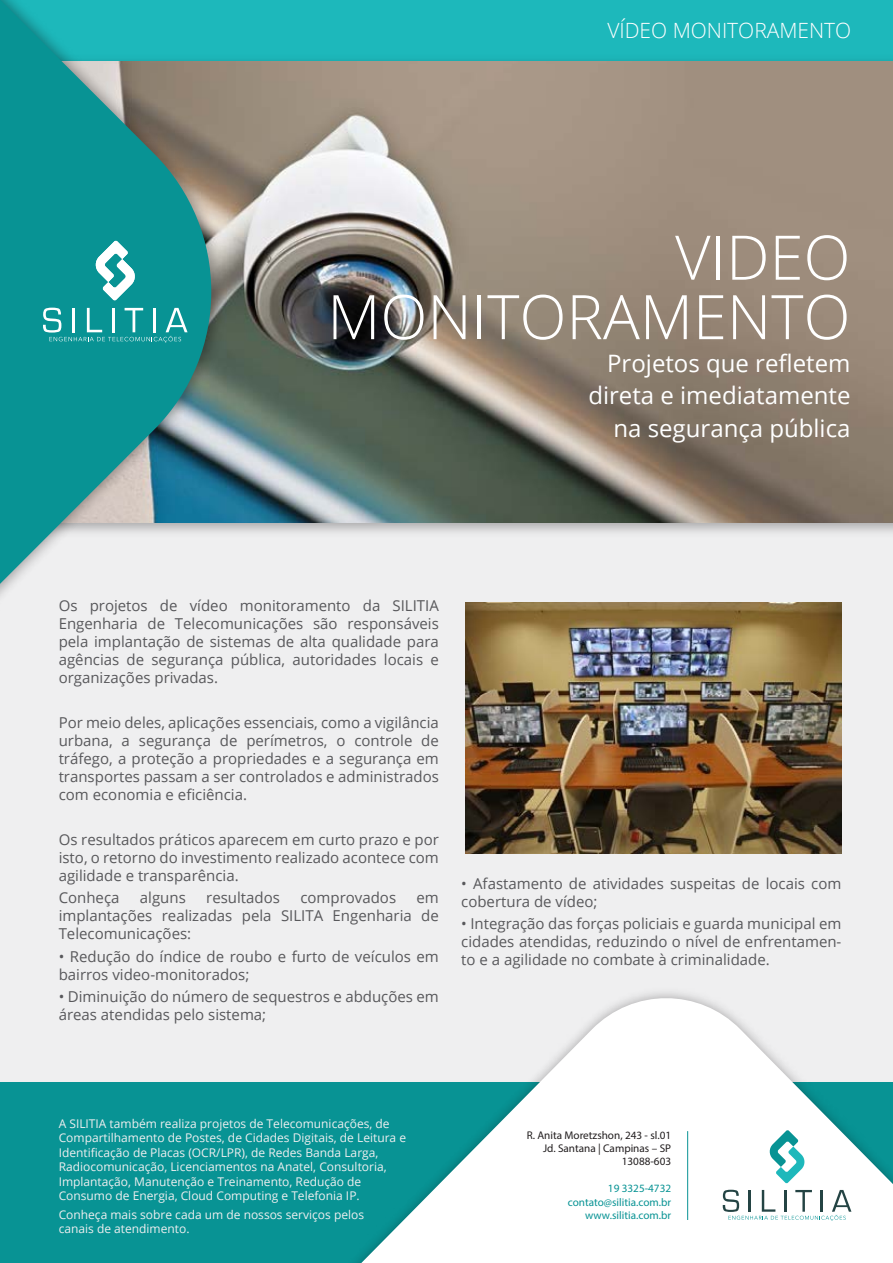
<style>
.page{position:relative;width:893px;height:1263px;background:#fff}
.page>*{position:absolute;margin:0;border:0;box-sizing:border-box;transform-origin:0 0}
.t1{font:300 61.5px/59.4px "Open Sans";color:#fff;text-align:right}
.t2{font:24px/32.4px "Open Sans";color:#fff;text-align:right}
.t3{font:300 21px "Open Sans";color:#fff}
.t4{font:15px/18px "Open Sans";color:#58585b;text-align:justify}
.t5{font:12px/14.4px "Open Sans";color:#efeff0}
.t6{font:11.25px/13.4px "Myriad Pro";color:#221e1f;text-align:right}
.t7{font:11.25px/13.4px "Myriad Pro";color:#089394;text-align:right}
</style>
<div class="page">
<div style="left:0;top:522px;width:893px;height:560px;background:#efeff0"></div>
<div style="left:0;top:0;width:893px;height:61px;background:#1db8bb"></div>
<img style="left:231px;top:522px;width:662px;height:11px">
<img style="left:231px;top:61px;width:662px;height:461px">
<div style="left:0;top:1082px;width:893px;height:181px;background:#089394"></div>
<svg style="left:357px;top:992px;width:536px;height:271px;fill:#fff"></svg>
<hr style="left:687px;top:1131px;width:1px;height:89px;background:#089394">
<svg style="left:769px;top:1130px;width:36px;height:53px"></svg>
<svg style="left:723px;top:1190px;width:128px;height:31px"></svg>
<svg style="left:0;top:0;width:230px;height:596px;fill:#089394"></svg>
<svg style="left:95px;top:241px;width:41px;height:60px"></svg>
<svg style="left:43px;top:308px;width:145px;height:35px"></svg>
<img style="left:465px;top:603px;width:377px;height:251px">
<h3 class="t3" style="left:607px;top:16px;width:245px">VÍDEO MONITORAMENTO</h3>
<h1 class="t1" style="left:327px;top:226px;width:525px">VIDEO<br>MONITORAMENTO</h1>
<h2 class="t2" style="left:588px;top:346px;width:264px">Projetos que refletem direta e imediatamente na segurança pública</h2>
<p class="t4" style="left:59px;top:596px;width:382px">Os projetos de vídeo monitoramento da SILITIA Engenharia de Telecomunicações são responsáveis pela implantação de sistemas de alta qualidade para agências de segurança pública, autoridades locais e organizações privadas.</p>
<p class="t4" style="left:59px;top:713px;width:382px">Por meio deles, aplicações essenciais, como a vigilância urbana, a segurança de perímetros, o controle de tráfego, a proteção a propriedades e a segurança em transportes passam a ser controlados e administrados com economia e eficiência.</p>
<p class="t4" style="left:59px;top:830px;width:382px">Os resultados práticos aparecem em curto prazo e por isto, o retorno do investimento realizado acontece com agilidade e transparência.</p>
<p class="t4" style="left:59px;top:888px;width:62px">Conheça</p>
<p class="t4" style="left:140px;top:888px;width:47px">alguns</p>
<p class="t4" style="left:206px;top:888px;width:75px">resultados</p>
<p class="t4" style="left:300px;top:888px;width:97px">comprovados</p>
<p class="t4" style="left:59px;top:888px;width:382px;text-indent:358px">em implantações realizadas pela SILITA Engenharia de Telecomunicações:</p>
<p class="t4" style="left:59px;top:947px;width:382px">• Redução do índice de roubo e furto de veículos em bairros video-monitorados;</p>
<p class="t4" style="left:59px;top:987px;width:382px">• Diminuição do número de sequestros e abduções em áreas atendidas pelo sistema;</p>
<p class="t4" style="left:461px;top:874px;width:382px">• Afastamento de atividades suspeitas de locais com cobertura de vídeo;</p>
<p class="t4" style="left:461px;top:914px;width:382px">• Integração das forças policiais e guarda municipal em cidades atendidas, reduzindo o nível de enfrentamen&shy;to e a agilidade no combate à criminalidade.</p>
<p class="t5" style="left:59px;top:1116px;width:349px">A SILITIA também realiza projetos de Telecomunicações, de Compartilhamento de Postes, de Cidades Digitais, de Leitura e Identificação de Placas (OCR/LPR), de Redes Banda Larga, Radiocomunicação, Licenciamentos na Anatel, Consultoria, Implantação, Manutenção e Treinamento, Redução de Consumo de Energia, Cloud Computing e Telefonia IP.</p>
<p class="t5" style="left:59px;top:1207px;width:307px">Conheça mais sobre cada um de nossos serviços pelos canais de atendimento.</p>
<p class="t6" style="left:527px;top:1128px;width:146px">R. Anita Moretzshon, 243 - sl.01<br>Jd. Santana | Campinas – SP<br>13088-603</p>
<p class="t7" style="left:568px;top:1182px;width:105px">19 3325-4732 contato@silitia.com.br www.silitia.com.br</p>
</div>
